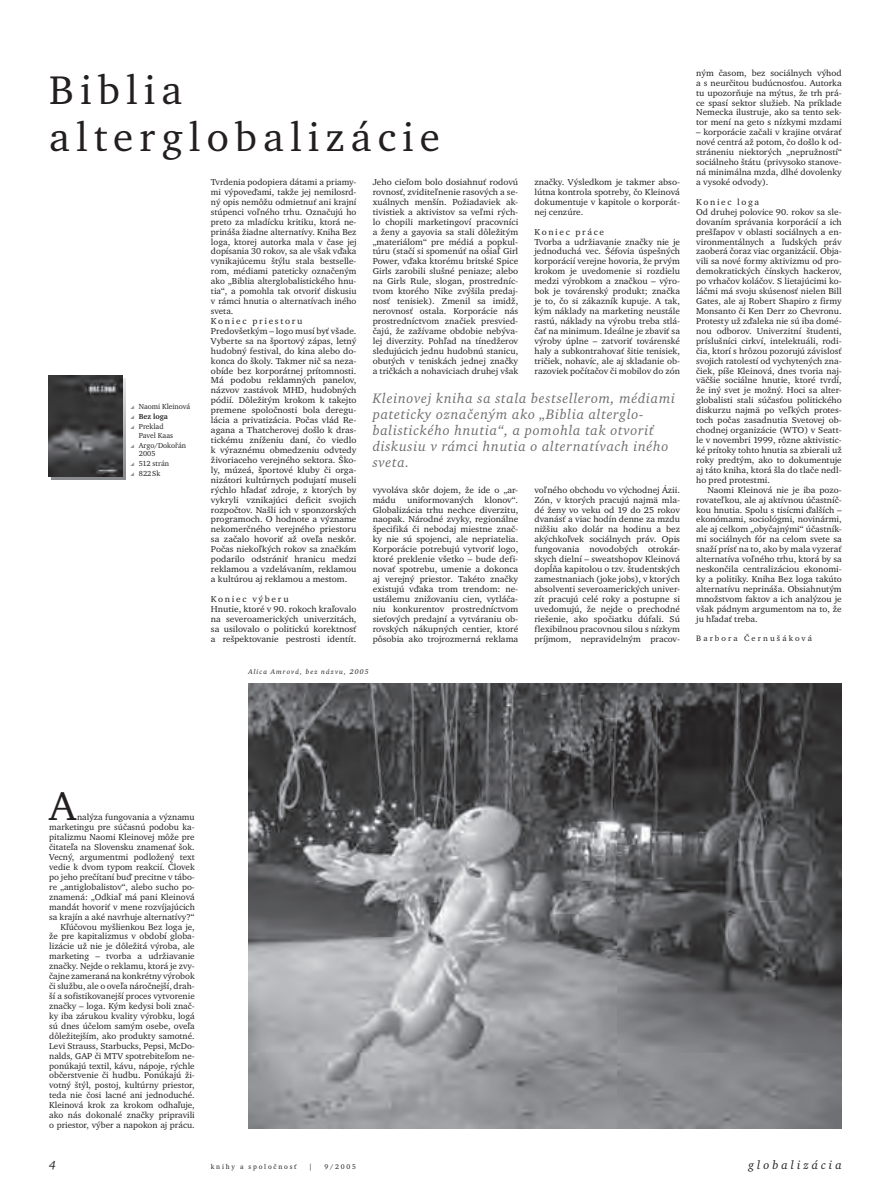
<style>
.page{position:relative;width:891px;height:1197px;background:#fff}
.page>*{position:absolute;margin:0;border:0;box-sizing:border-box;transform-origin:0 0}
.t1{font:41px/47.8px "Charter Itc TEE";letter-spacing:.15em;color:#231f20}
.t2{font:italic 14px/16px "Charter Itc TEE";letter-spacing:.05em;color:#6c6d70}
.t3{font:italic 12px "Charter Itc TEE";letter-spacing:.25em;color:#231f20}
.t4{font:8.8px/9.9px "Charter Itc TEE";color:#231f20;text-align:justify;scale:1.05 1}
.t5{font:8.8px/9.9px "Charter Itc TEE";color:#231f20;text-align:right}
.t6{font:8.8px/9.9px "Charter Itc TEE";color:#231f20;text-align:justify;scale:1.06 1}
.t7{font:8px "Charter Itc TEE";letter-spacing:.25em;color:#231f20;scale:1.05 1}
.t8{font:7.5px/8.5px "Charter Itc TEE";color:#231f20}
.t9{font:700 7.5px "Charter Itc TEE";color:#231f20}
.t10{font:italic 7px "Charter Itc TEE";letter-spacing:.15em;color:#231f20}
.t11{font:7px "Charter Itc TEE";letter-spacing:.25em;color:#231f20}
</style>
<div class="page">
<img style="left:248px;top:683px;width:593px;height:444px">
<svg style="left:52px;top:378px;width:73px;height:101px"></svg>
<img style="left:48px;top:375px;width:74px;height:101px">
<h1 class="t1" style="left:49px;top:66px;width:392px">Biblia alterglobalizácie</h1>
<p class="t6" style="left:372px;top:177px;width:139px">Jeho cieľom bolo dosiahnuť rodovú rovnosť, zviditeľnenie rasových a se&shy;xuálnych menšín. Požiadaviek ak&shy;tivistiek a aktivistov sa veľmi rých&shy;lo chopili marketingoví pracovníci a ženy a gayovia sa stali dôležitým „materiálom“ pre médiá a popkul&shy;túru (stačí si spomenúť na ošiaľ Girl Power, vďaka ktorému britské Spice Girls zarobili slušné peniaze; alebo na Girls Rule, slogan, prostredníc&shy;tvom ktorého Nike zvýšila predaj&shy;nosť tenisiek). Zmenil sa imidž, nerovnosť ostala. Korporácie nás prostredníctvom značiek presvied&shy;čajú, že zažívame obdobie nebýva&shy;lej diverzity. Pohľad na tínedžerov sledujúcich jednu hudobnú stanicu, obutých v teniskách jednej značky a tričkách a nohaviciach druhej však</p>
<p class="t5" style="left:211px;top:177px;width:147px;text-align:left">Tvrdenia podopiera dátami a priamy&shy;mi výpoveďami, takže jej nemilosrd&shy;ný opis nemôžu odmietnuť ani krajní stúpenci voľného trhu. Označujú ho preto za mladícku kritiku, ktorá ne&shy;prináša žiadne alternatívy. Kniha Bez loga, ktorej autorka mala v čase jej dopísania 30 rokov, sa ale však vďaka vynikajúcemu štýlu stala bestselle&shy;rom, médiami pateticky označeným ako „Biblia alterglobalistického hnu&shy;tia“, a pomohla tak otvoriť diskusiu v rámci hnutia o alternatívach iného sveta.<br>Koniec priestoru Predovšetkým – logo musí byť všade.<br>Vyberte sa na športový zápas, letný hudobný festival, do kina alebo do&shy;konca do školy. Takmer nič sa neza&shy;obíde bez korporátnej prítomnosti.<br>Má podobu reklamných panelov, názvov zastávok MHD, hudobných pódií. Dôležitým krokom k takejto premene spoločnosti bola deregu&shy;lácia a privatizácia. Počas vlád Re&shy;agana a Thatcherovej došlo k dras&shy;tickému zníženiu daní, čo viedlo k výraznému obmedzeniu odvtedy živoriaceho verejného sektora. Ško&shy;ly, múzeá, športové kluby či orga&shy;nizátori kultúrnych podujatí museli rýchlo hľadať zdroje, z ktorých by vykryli vznikajúci deficit svojich rozpočtov. Našli ich v sponzorských programoch. O hodnote a význame nekomerčného verejného priestoru sa začalo hovoriť až oveľa neskôr.<br>Počas niekoľkých rokov sa značkám podarilo odstrániť hranicu medzi reklamou a vzdelávaním, reklamou a kultúrou aj reklamou a mestom.</p>
<p class="t6" style="left:211px;top:594px;width:139px;text-align:left">Koniec výberu<br>Hnutie, ktoré v 90. rokoch kraľovalo na severoamerických univerzitách, sa usilovalo o politickú korektnosť a rešpektovanie pestrosti identít.</p>
<p class="t6" style="left:534px;top:177px;width:139px">značky. Výsledkom je takmer abso&shy;lútna kontrola spotreby, čo Kleinová dokumentuje v kapitole o korporát&shy;nej cenzúre.</p>
<p class="t4" style="left:534px;top:226px;width:140px;text-align:left">Koniec práce<br>Tvorba a udržiavanie značky nie je jednoduchá vec. Šéfovia úspešných korporácií verejne hovoria, že prvým krokom je uvedomenie si rozdielu medzi výrobkom a značkou – výro&shy;bok je továrenský produkt; značka je to, čo si zákazník kupuje. A tak, kým náklady na marketing neustále rastú, náklady na výrobu treba stlá&shy;čať na minimum. Ideálne je zbaviť sa výroby úplne – zatvoriť továrenské haly a subkontrahovať šitie tenisiek, tričiek, nohavíc, ale aj skladanie ob&shy;razoviek počítačov či mobilov do zón</p>
<h2 class="t2" style="left:372px;top:390px;width:304px">Kleinovej kniha sa stala bestsellerom, médiami pateticky označeným ako „Biblia alterglo&shy;balistického hnutia“, a pomohla tak otvoriť diskusiu v rámci hnutia o alternatívach iného sveta.</h2>
<p class="t8" style="left:139px;top:402px;width:53px">Naomi Kleinová</p>
<p class="t9" style="left:139px;top:412px;width:31px">Bez loga</p>
<p class="t8" style="left:139px;top:422px;width:36px">Preklad<br>Pavel Kaas</p>
<p class="t8" style="left:139px;top:441px;width:49px">Argo/Dokořán<br>2005</p>
<p class="t8" style="left:139px;top:458px;width:32px;line-height:9.9px">512 strán<br>822 Sk</p>
<p class="t4" style="left:534px;top:484px;width:140px">voľného obchodu vo východnej Ázii.<br>Zón, v ktorých pracujú najmä mla&shy;dé ženy vo veku od 19 do 25 rokov dvanásť a viac hodín denne za mzdu nižšiu ako dolár na hodinu a bez akýchkoľvek sociálnych práv. Opis fungovania novodobých otrokár&shy;skych dielní – sweatshopov Kleinová dopĺňa kapitolou o tzv. študentských zamestnaniach (joke jobs), v ktorých absolventi severoamerických univer&shy;zít pracujú celé roky a postupne si uvedomujú, že nejde o prechodné riešenie, ako spočiatku dúfali. Sú flexibilnou pracovnou silou s nízkym príjmom, nepravidelným pracov-</p>
<p class="t6" style="left:372px;top:484px;width:139px">vyvoláva skôr dojem, že ide o „ar&shy;mádu</p>
<p class="t6" style="left:407px;top:494px;width:64px">uniformovaných</p>
<p class="t6" style="left:372px;top:494px;width:139px;text-indent:112px">klonov“.<br>Globalizácia trhu nechce diverzitu, naopak. Národné zvyky, regionálne špecifiká či nebodaj miestne znač&shy;ky nie sú spojenci, ale nepriatelia.<br>Korporácie potrebujú vytvoriť logo, ktoré preklenie všetko – bude defi&shy;novať spotrebu, umenie a dokonca aj verejný priestor. Takéto značky existujú vďaka trom trendom: ne&shy;ustálemu znižovaniu cien, vytláča&shy;niu konkurentov prostredníctvom sieťových predajní a vytváraniu ob&shy;rovských nákupných centier, ktoré pôsobia ako trojrozmerná reklama</p>
<p class="t10" style="left:248px;top:666px;width:122px">Alica Amrová, bez názvu, 2005</p>
<p class="t4" style="left:695px;top:68px;width:140px">ným časom, bez sociálnych výhod a s neurčitou budúcnosťou. Autorka tu upozorňuje na mýtus, že trh prá&shy;ce spasí sektor služieb. Na príklade Nemecka ilustruje, ako sa tento sek&shy;tor mení na geto s nízkymi mzdami</p>
<p class="t4" style="left:695px;top:127px;width:140px">– korporácie začali v krajine otvárať nové centrá až potom, čo došlo k od&shy;stráneniu niektorých „nepružností“ sociálneho štátu (privysoko stanove&shy;ná minimálna mzda, dlhé dovolenky a vysoké odvody).</p>
<p class="t4" style="left:695px;top:197px;width:140px;text-align:left">Koniec loga<br>Od druhej polovice 90. rokov sa sle&shy;dovaním správania korporácií a ich prešľapov v oblasti sociálnych a en&shy;vironmentálnych a ľudských práv zaoberá čoraz viac organizácií. Obja&shy;vili sa nové formy aktivizmu od pro&shy;demokratických čínskych hackerov, po vrhačov koláčov. S lietajúcimi ko&shy;láčmi má svoju skúsenosť nielen Bill Gates, ale aj Robert Shapiro z firmy Monsanto či Ken Derr zo Chevronu.<br>Protesty už zďaleka nie sú iba domé&shy;nou odborov. Univerzitní študenti, príslušníci cirkví, intelektuáli, rodi&shy;čia, ktorí s hrôzou pozorujú závislosť svojich ratolestí od vychytených zna&shy;čiek, píše Kleinová, dnes tvoria naj&shy;väčšie sociálne hnutie, ktoré tvrdí, že iný svet je možný. Hoci sa alter&shy;globalisti stali súčasťou politického diskurzu najmä po veľkých protes&shy;toch počas zasadnutia Svetovej ob&shy;chodnej organizácie (WTO) v Seatt&shy;le v novembri 1999, rôzne aktivistic&shy;ké prítoky tohto hnutia sa zbierali už roky predtým, ako to dokumentuje aj táto kniha, ktorá šla do tlače nedl&shy;ho pred protestmi.</p>
<p class="t4" style="left:695px;top:484px;width:140px;text-indent:11px">Naomi Kleinová nie je iba pozo&shy;rovateľkou, ale aj aktívnou účastníč&shy;kou hnutia. Spolu s tisícmi ďalších – ekonómami, sociológmi, novinármi, ale aj celkom „obyčajnými“ účastník&shy;mi sociálnych fór na celom svete sa snaží prísť na to, ako by mala vyzerať alternatíva voľného trhu, ktorá by sa neskončila centralizáciou ekonomi&shy;ky a politiky. Kniha Bez loga takúto alternatívu neprináša. Obsiahnutým množstvom faktov a ich analýzou je však pádnym argumentom na to, že ju hľadať treba.</p>
<p class="t7" style="left:695px;top:633px;width:112px">Barbora Černušáková</p>
<h1 class="t1" style="left:49px;top:782px;width:28px">A</h1>
<p class="t5" style="left:49px;top:812px;width:147px">nalýza fungovania a významu marketingu pre súčasnú podobu ka&shy;pitalizmu Naomi Kleinovej môže pre čitateľa na Slovensku znamenať šok.<br>Vecný, argumentmi podložený text vedie k dvom typom reakcií. Človek po jeho prečítaní buď precitne v tábo&shy;re „antiglobalistov“, alebo sucho po&shy;znamená: „Odkiaľ má pani Kleinová mandát hovoriť v mene rozvíjajúcich sa krajín a aké navrhuje alternatívy?“ Kľúčovou myšlienkou Bez loga je,<br>že pre kapitalizmus v období globa&shy;lizácie už nie je dôležitá výroba, ale marketing – tvorba a udržiavanie značky. Nejde o reklamu, ktorá je zvy&shy;čajne zameraná na konkrétny výrobok či službu, ale o oveľa náročnejší, drah&shy;ší a sofistikovanejší proces vytvorenie značky – loga. Kým kedysi boli znač&shy;ky iba zárukou kvality výrobku, logá sú dnes účelom samým osebe, oveľa dôležitejším, ako produkty samotné.<br>Levi Strauss, Starbucks, Pepsi, McDo&shy;nalds, GAP či MTV spotrebiteľom ne&shy;ponúkajú textil, kávu, nápoje, rýchle občerstvenie či hudbu. Ponúkajú ži&shy;votný štýl, postoj, kultúrny priestor, teda nie čosi lacné ani jednoduché.<br>Kleinová krok za krokom odhaľuje, ako nás dokonalé značky pripravili o priestor, výber a napokon aj prácu.</p>
<h3 class="t3" style="left:49px;top:1157px;width:8px">4</h3>
<p class="t11" style="left:211px;top:1162px;width:87px">knihy a spoločnosť</p>
<p class="t11" style="left:309px;top:1162px;width:5px">|</p>
<p class="t11" style="left:324px;top:1162px;width:33px">9/2005</p>
<h3 class="t3" style="left:748px;top:1157px;width:95px">globalizácia</h3>
</div>
